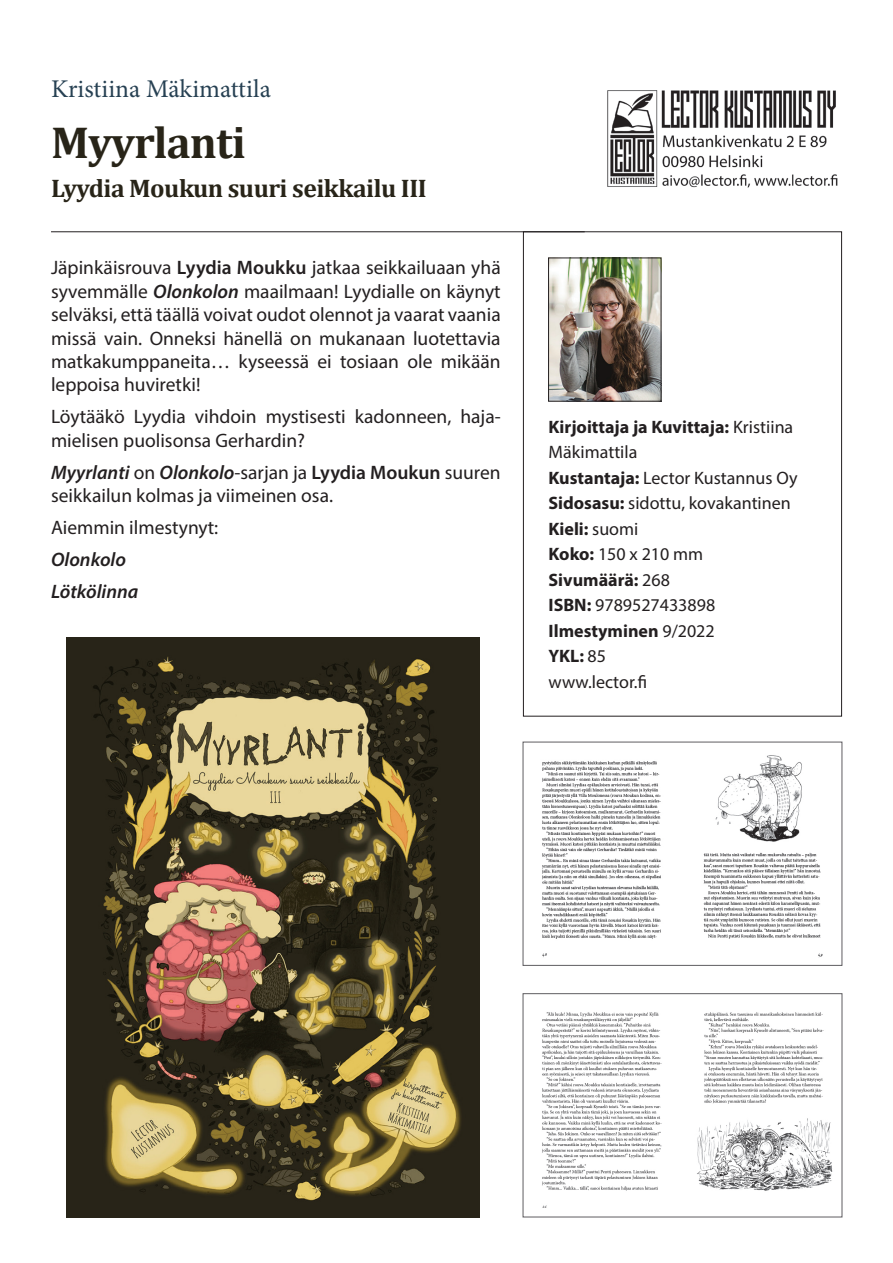
<style>
.page{position:relative;width:893px;height:1263px;background:#fff}
.page>*{position:absolute;margin:0;border:0;box-sizing:border-box;transform-origin:0 0}
.t1{font:700 45px "Cambria";letter-spacing:-.02em;color:#282418}
.t2{font:700 25.5px "Cambria";letter-spacing:-.02em;color:#282418}
.t3{font:25.5px "Minion Pro";color:#274153}
.t4{font:19.5px/23.4px "Myriad Pro";color:#231f20}
.t5{font:italic 600 19.5px/32px "Myriad Pro";color:#231f20}
.t6{font:18px/25.5px "Myriad Pro";color:#231f20}
.s1{font-weight:600}
.s2{font-weight:600;font-style:italic}
.s3{font-weight:700}
</style>
<div class="page">
<img style="left:607px;top:90px;width:231px;height:98px">
<hr style="left:51px;top:231px;width:534px;height:1px;background:#231f20">
<div style="left:523px;top:231px;width:319px;height:485px;border:1px solid #231f20"></div>
<img style="left:550px;top:260px;width:109px;height:140px">
<div style="left:548px;top:258px;width:113px;height:144px;border:1px solid #231f20"></div>
<img style="left:66px;top:638px;width:414px;height:579px">
<img style="left:542px;top:755px;width:281px;height:202px">
<img style="left:542px;top:1012px;width:291px;height:196px">
<h2 class="t3" style="left:51px;top:72px;width:221px">Kristiina Mäkimattila</h2>
<h1 class="t1" style="left:51px;top:110px;width:196px">Myyrlanti</h1>
<h2 class="t2" style="left:51px;top:170px;width:377px">Lyydia Moukun suuri seikkailu III</h2>
<p class="t4" style="left:51px;top:256px;width:451px;text-align:justify">Jäpinkäisrouva <span class="s1">Lyydia Moukku</span> jatkaa seikkailuaan yhä syvemmälle <span class="s2">Olonkolon</span> maailmaan! Lyydialle on käynyt selväksi, että täällä voivat oudot olennot ja vaarat vaania missä vain. Onneksi hänellä on mukanaan luotettavia matkakumppaneita… kyseessä ei tosiaan ole mikään leppoisa huviretki!</p>
<p class="t4" style="left:51px;top:405px;width:451px">Löytääkö Lyydia vihdoin mystisesti kadonneen, haja&shy;mielisen puolisonsa Gerhardin?</p>
<p class="t4" style="left:51px;top:460px;width:451px"><span class="s2">Myyrlanti</span> on <span class="s2">Olonkolo</span>-sarjan ja <span class="s1">Lyydia Moukun</span> suuren seikkailun kolmas ja viimeinen osa.</p>
<p class="t4" style="left:51px;top:515px;width:169px">Aiemmin ilmestynyt:</p>
<p class="t5" style="left:51px;top:543px;width:89px">Olonkolo<br>Lötkölinna</p>
<p class="t6" style="left:549px;top:414px;width:251px"><span class="s3">Kirjoittaja ja Kuvittaja:</span> Kristiina<br>Mäkimattila<br><span class="s3">Kustantaja:</span> Lector Kustannus Oy<br><span class="s3">Sidosasu:</span> sidottu, kovakantinen<br><span class="s3">Kieli:</span> suomi<br><span class="s3">Koko:</span> 150 x 210 mm<br><span class="s3">Sivumäärä:</span> 268<br><span class="s3">ISBN:</span> 9789527433898<br><span class="s3">Ilmestyminen</span> 9/2022<br><span class="s3">YKL:</span> 85<br>www.lector.fi</p>
</div>
